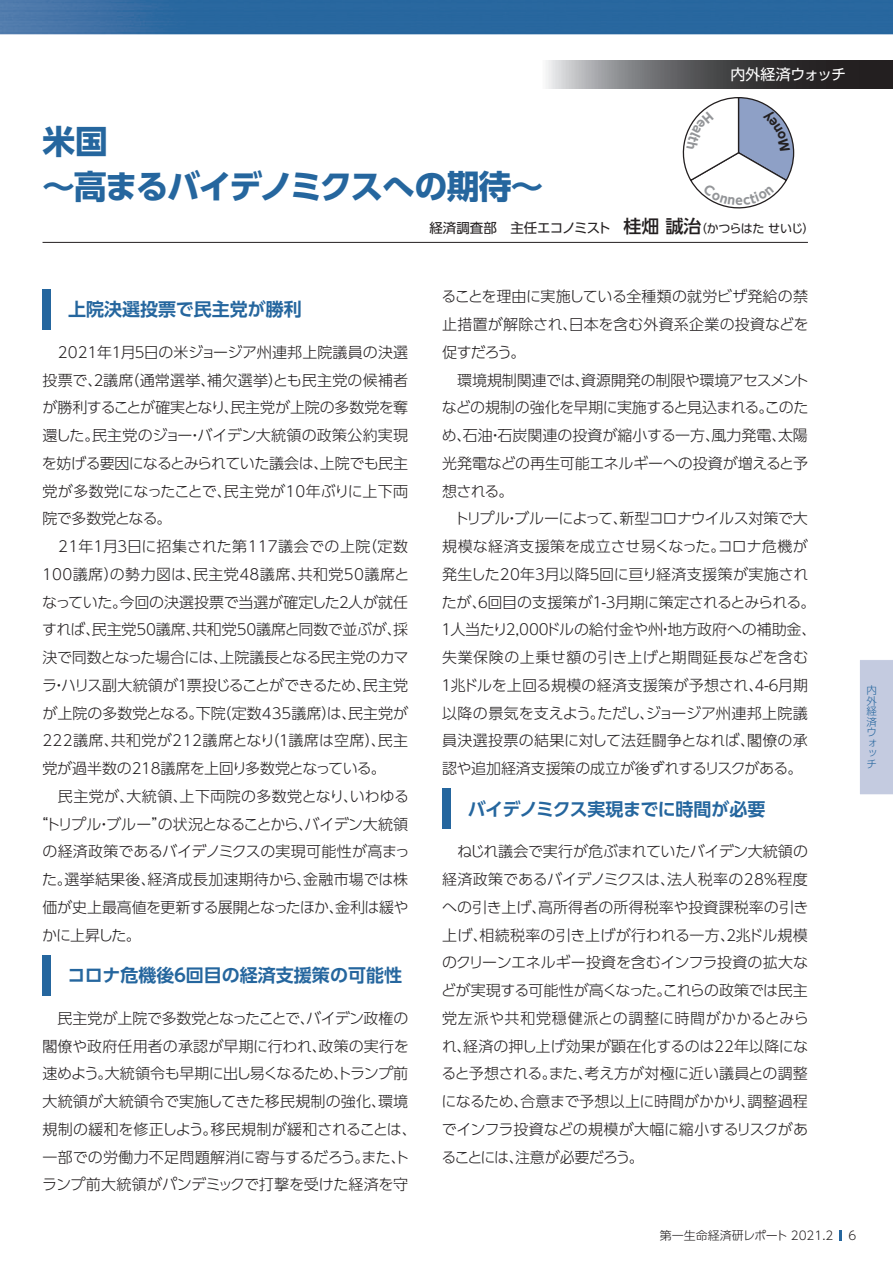
<style>
.page{position:relative;width:893px;height:1263px;background:#fff}
.page>*{position:absolute;margin:0;border:0;box-sizing:border-box;transform-origin:0 0}
.t1{font:700 33px/45px "UD Shin Go Pro";letter-spacing:-.06em;color:#25669e}
.t2{font:700 18px "UD Shin Go Pro De";color:#25669e}
.t3{font:700 18px "UD Shin Go Pro De";letter-spacing:-.025em;color:#25669e}
.t4{font:300 15px/27.8px "UD Shin Go Pro";letter-spacing:-.01em;color:#231f20}
.t5{font:300 15px "UD Shin Go Pro";letter-spacing:.015em;color:#231f20}
.t6{font:300 15px "UD Shin Go Pro";letter-spacing:.025em;color:#231f20}
.t7{font:300 15px "UD Shin Go Pro";letter-spacing:-.035em;color:#231f20}
.t8{font:300 15px "UD Shin Go Pro";letter-spacing:.02em;color:#231f20}
.t9{font:300 15px "UD Shin Go Pro";letter-spacing:-.05em;color:#231f20}
.t10{font:300 15px "UD Shin Go Pro";letter-spacing:-.045em;color:#231f20}
.t11{font:300 15px "UD Shin Go Pro";letter-spacing:-.03em;color:#231f20}
.t12{font:15px "UD Shin Go Pro";letter-spacing:-.02em;color:#fff}
.t13{font:13.5px "UD Shin Go Pro";letter-spacing:-.015em;color:#231f20}
.t14{font:300 12px "UD Shin Go Pro";color:#231f20}
.t15{font:300 10.5px/10.5px "UD Shin Go Pro";color:#25669e;text-align:justify}
.s1{font-weight:500;font-size:18px}
.s2{font-size:12px}
</style>
<div class="page">
<div style="left:43px;top:289px;width:8px;height:41px;background:#25669e"></div>
<div style="left:43px;top:955px;width:8px;height:41px;background:#25669e"></div>
<div style="left:442px;top:789px;width:9px;height:40px;background:#25669e"></div>
<img style="left:0;top:0;width:893px;height:34px">
<svg style="left:839px;top:1230px;width:3px;height:11px"></svg>
<svg style="left:546px;top:61px;width:347px;height:27px;background:#5b5a5c"></svg>
<hr style="left:43px;top:242px;width:765px;height:1px;background:#231f20">
<div style="left:860px;top:660px;width:33px;height:135px;background:#c4cbe0"></div>
<svg style="left:682px;top:97px;width:113px;height:112px"></svg>
<h1 class="t1" style="left:42px;top:119px;width:503px">米国　<br>～高まるバイデノミクスへの期待～</h1>
<p class="t12" style="left:730px;top:62px;width:117px">内外経済ウォッチ</p>
<p class="t13" style="left:429px;top:217px;width:386px">経済調査部　主任エコノミスト　<span class="s1">桂畑 誠治</span><span class="s2">（かつらはた せいじ）</span></p>
<p class="t2" style="left:68px;top:295px;width:235px">上院決選投票で民主党が勝利</p>
<p class="t4" style="left:43px;top:338px;width:367px">　2021年１月５日の米ジョージア州連邦上院議員の決選</p>
<p class="t5" style="left:42px;top:368px;width:367px">投票で、２議席（通常選挙、補欠選挙）とも民主党の候補者</p>
<p class="t4" style="left:42px;top:393px;width:367px">が勝利することが確実となり、民主党が上院の多数党を奪</p>
<p class="t5" style="left:42px;top:423px;width:367px">還した。民主党のジョー・バイデン大統領の政策公約実現</p>
<p class="t7" style="left:42px;top:451px;width:368px">を妨げる要因になるとみられていた議会は、上院でも民主</p>
<p class="t5" style="left:42px;top:479px;width:367px">党が多数党になったことで、民主党が10年ぶりに上下両</p>
<p class="t11" style="left:42px;top:506px;width:131px">院で多数党となる。</p>
<p class="t8" style="left:43px;top:534px;width:367px">　21年１月３日に招集された第117議会での上院（定数</p>
<p class="t6" style="left:42px;top:562px;width:369px">100議席）の勢力図は、民主党48議席、共和党50議席と</p>
<p class="t4" style="left:42px;top:587px;width:367px">なっていた。今回の決選投票で当選が確定した２人が就任</p>
<p class="t4" style="left:42px;top:615px;width:368px">すれば、民主党50議席、共和党50議席と同数で並ぶが、採</p>
<p class="t10" style="left:42px;top:645px;width:368px">決で同数となった場合には、上院議長となる民主党のカマ</p>
<p class="t9" style="left:42px;top:673px;width:368px">ラ・ハリス副大統領が１票投じることができるため、民主党</p>
<p class="t4" style="left:42px;top:698px;width:367px">が上院の多数党となる。下院（定数435議席）は、民主党が</p>
<p class="t6" style="left:42px;top:728px;width:367px">222議席、共和党が212議席となり（１議席は空席）、民主</p>
<p class="t4" style="left:42px;top:754px;width:345px">党が過半数の218議席を上回り多数党となっている。</p>
<p class="t6" style="left:43px;top:784px;width:368px">　民主党が、大統領、上下両院の多数党となり、いわゆる</p>
<p class="t7" style="left:34px;top:812px;width:376px">“トリプル・ブルー”の状況となることから、バイデン大統領</p>
<p class="t4" style="left:42px;top:837px;width:369px">の経済政策であるバイデノミクスの実現可能性が高まっ</p>
<p class="t5" style="left:42px;top:867px;width:368px">た。選挙結果後、経済成長加速期待から、金融市場では株</p>
<p class="t7" style="left:42px;top:895px;width:367px">価が史上最高値を更新する展開となったほか、金利は緩や</p>
<p class="t4" style="left:42px;top:920px;width:100px">かに上昇した。</p>
<p class="t2" style="left:67px;top:961px;width:336px">コロナ危機後６回目の経済支援策の可能性</p>
<p class="t4" style="left:42px;top:1004px;width:376px">　民主党が上院で多数党となったことで、バイデン政権の閣僚や政府任用者の承認が早期に行われ、政策の実行を速めよう。大統領令も早期に出し易くなるため、トランプ前大統領が大統領令で実施してきた移民規制の強化、環境規制の緩和を修正しよう。移民規制が緩和されることは、一部での労働力不足問題解消に寄与するだろう。また、トランプ前大統領がパンデミックで打撃を受けた経済を守</p>
<p class="t4" style="left:439px;top:282px;width:379px">ることを理由に実施している全種類の就労ビザ発給の禁止措置が解除され、日本を含む外資系企業の投資などを促すだろう。<br>　環境規制関連では、資源開発の制限や環境アセスメントなどの規制の強化を早期に実施すると見込まれる。このため、石油・石炭関連の投資が縮小する一方、風力発電、太陽光発電などの再生可能エネルギーへの投資が増えると予想される。<br>　トリプル・ブルーによって、新型コロナウイルス対策で大規模な経済支援策を成立させ易くなった。コロナ危機が発生した20年３月以降５回に亘り経済支援策が実施されたが、６回目の支援策が１-３月期に策定されるとみられる。<br>１人当たり2,000ドルの給付金や州・地方政府への補助金、失業保険の上乗せ額の引き上げと期間延長などを含む<br>１兆ドルを上回る規模の経済支援策が予想され、４-６月期以降の景気を支えよう。ただし、ジョージア州連邦上院議員決選投票の結果に対して法廷闘争となれば、閣僚の承認や追加経済支援策の成立が後ずれするリスクがある。</p>
<p class="t3" style="left:468px;top:794px;width:299px">バイデノミクス実現までに時間が必要</p>
<p class="t4" style="left:441px;top:837px;width:369px;text-align:justify">　ねじれ議会で実行が危ぶまれていたバイデン大統領の経済政策であるバイデノミクスは、法人税率の28％程度への引き上げ、高所得者の所得税率や投資課税率の引き上げ、相続税率の引き上げが行われる一方、２兆ドル規模のクリーンエネルギー投資を含むインフラ投資の拡大などが実現する可能性が高くなった。これらの政策では民主党左派や共和党穏健派との調整に時間がかかるとみられ、経済の押し上げ効果が顕在化するのは22年以降になると予想される。また、考え方が対極に近い議員との調整になるため、合意まで予想以上に時間がかかり、調整過程でインフラ投資などの規模が大幅に縮小するリスクがあることには、注意が必要だろう。</p>
<p class="t15" style="left:866px;top:685px;width:12px">内外経済ウォッチ</p>
<p class="t14" style="left:660px;top:1225px;width:198px">第一生命経済研レポート 2021.2 6</p>
</div>
